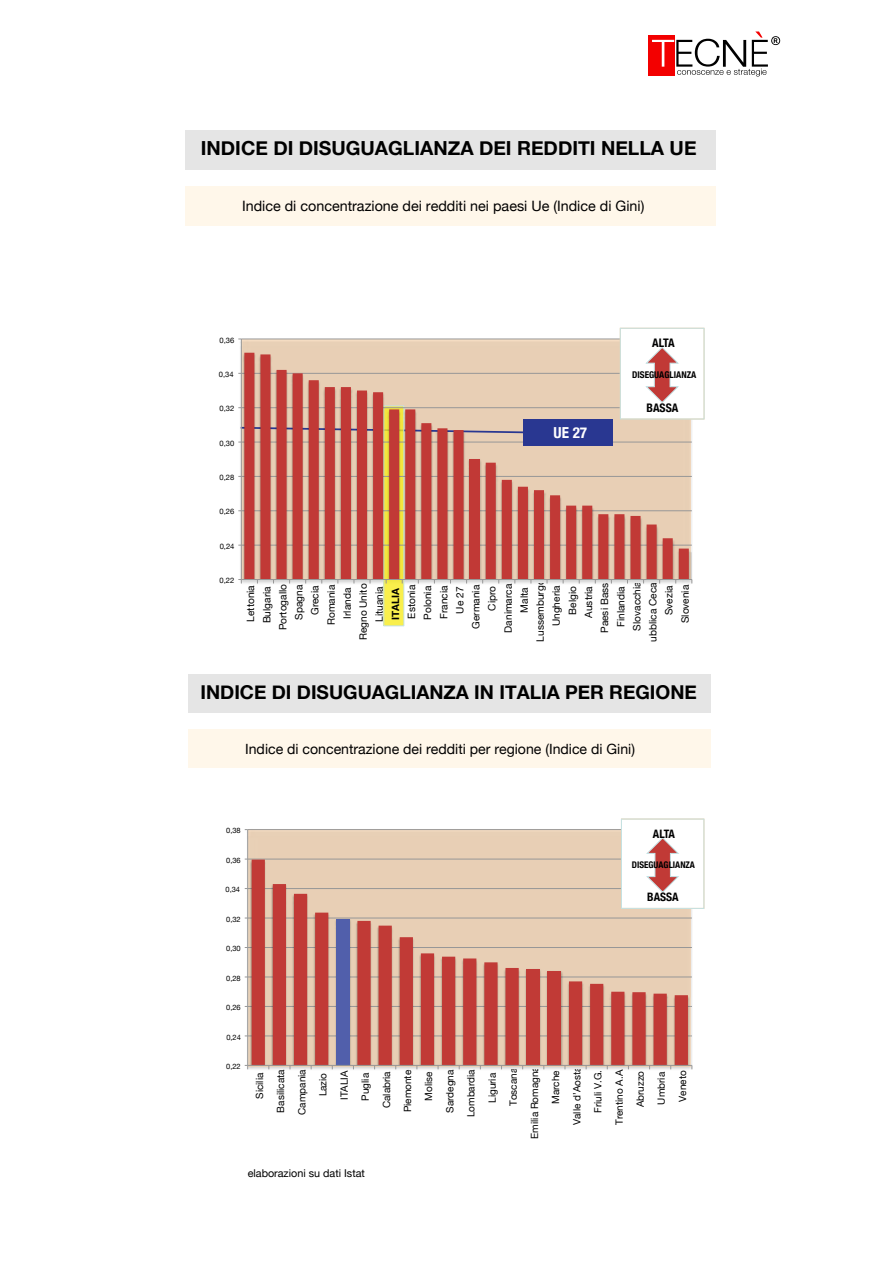
<style>
.page{position:relative;width:893px;height:1263px;background:#fff}
.page>*{position:absolute;margin:0;border:0;box-sizing:border-box;transform-origin:0 0}
.t1{font:700 19.35px "Helvetica Neue";color:#000}
.t2{font:700 19.05px "Helvetica Neue";color:#000}
.t3{font:700 condensed 15.15px "Helvetica Neue";color:#fff}
.t4{font:14.4px "Helvetica Neue";color:#000}
.t5{font:14.1px "Helvetica Neue";color:#000}
.t6{font:700 condensed 11.85px "Helvetica Neue";color:#000}
.t7{font:700 condensed 11.55px "Helvetica Neue";color:#000}
.t8{font:10.8px "Helvetica Neue";color:#000}
.t9{font:10.05px "Helvetica Neue";color:#000}
.t10{font:700 10.05px "Helvetica Neue";color:#000}
.t11{font:9.9px "Helvetica Neue";color:#000}
.t12{font:700 condensed 9.3px "Helvetica Neue";color:#000}
.t13{font:700 condensed 9.15px "Helvetica Neue";color:#000}
.t14{font:7.65px "Helvetica Neue";color:#000}
.t15{font:7.5px "Helvetica Neue";color:#000}
</style>
<div class="page">
<img style="left:454px;top:729px;width:21px;height:1px">
<div style="left:189px;top:674px;width:522px;height:38px;background:#e5e5e5"></div>
<div style="left:189px;top:730px;width:522px;height:38px;background:#fff7ea"></div>
<img style="left:245px;top:830px;width:448px;height:240px">
<svg style="left:248px;top:829px;width:443px;height:237px;background:#e5ccb3"></svg>
<hr style="left:248px;top:1035px;width:444px;height:1px;background:#979797">
<hr style="left:248px;top:1006px;width:444px;height:1px;background:#979797">
<hr style="left:248px;top:977px;width:444px;height:1px;background:#979797">
<hr style="left:248px;top:947px;width:444px;height:1px;background:#979797">
<hr style="left:248px;top:918px;width:444px;height:1px;background:#979797">
<hr style="left:248px;top:888px;width:444px;height:1px;background:#979797">
<hr style="left:248px;top:859px;width:444px;height:1px;background:#979797">
<hr style="left:248px;top:829px;width:444px;height:1px;background:#979797">
<svg style="left:252px;top:859px;width:436px;height:206px;background:#d39585"></svg>
<hr style="left:247px;top:830px;width:1px;height:235px;background:#979797">
<hr style="left:248px;top:1065px;width:444px;height:1px;background:#979797">
<svg style="left:245px;top:1065px;width:3px;height:4px"></svg>
<div style="left:621px;top:819px;width:83px;height:89px;background:#fff"></div>
<div style="left:621px;top:819px;width:83px;height:90px;border:1px solid #c3e2e5"></div>
<svg style="left:646px;top:837px;width:33px;height:56px"></svg>
<div style="left:185px;top:130px;width:530px;height:39px;background:#e5e5e5"></div>
<div style="left:185px;top:187px;width:530px;height:39px;background:#fff7ea"></div>
<img style="left:238px;top:337px;width:456px;height:247px">
<svg style="left:241px;top:339px;width:450px;height:241px;background:#e7cfb5"></svg>
<div style="left:384px;top:406px;width:20px;height:220px;background:#f9ef4c"></div>
<div style="left:383px;top:406px;width:21px;height:220px;border:1px solid #c3e2e5"></div>
<hr style="left:241px;top:339px;width:451px;height:1px;background:#979797">
<svg style="left:244px;top:353px;width:445px;height:226px;background:#d3907e"></svg>
<hr style="left:241px;top:339px;width:1px;height:240px;background:#979797">
<hr style="left:241px;top:579px;width:451px;height:1px;background:#979797">
<svg style="left:238px;top:579px;width:4px;height:4px"></svg>
<div style="left:620px;top:328px;width:84px;height:91px;background:#fff"></div>
<div style="left:620px;top:328px;width:84px;height:91px;border:1px solid #c3e2e5"></div>
<svg style="left:645px;top:347px;width:34px;height:56px"></svg>
<div style="left:523px;top:420px;width:89px;height:26px;background:#293791"></div>
<div style="left:648px;top:35px;width:27px;height:41px;background:#f30000"></div>
<svg style="left:652px;top:32px;width:128px;height:44px"></svg>
<h1 class="t1" style="left:201px;top:133px;width:497px">INDICE DI DISUGUAGLIANZA DEI REDDITI NELLA UE</h1>
<h3 class="t4" style="left:242px;top:195px;width:404px">Indice di concentrazione dei redditi nei paesi Ue (Indice di Gini)</h3>
<p class="t14" style="left:220px;top:334px;width:16px">0,36</p>
<p class="t14" style="left:219px;top:369px;width:16px">0,34</p>
<p class="t14" style="left:220px;top:403px;width:16px">0,32</p>
<p class="t14" style="left:220px;top:437px;width:16px">0,30</p>
<p class="t14" style="left:220px;top:472px;width:16px">0,28</p>
<p class="t14" style="left:220px;top:506px;width:16px">0,26</p>
<p class="t14" style="left:220px;top:540px;width:16px">0,24</p>
<p class="t14" style="left:220px;top:575px;width:16px">0,22</p>
<p class="t6" style="left:652px;top:333px;width:24px">ALTA</p>
<p class="t12" style="left:632px;top:367px;width:66px">DISEGUAGLIANZA</p>
<h3 class="t3" style="left:554px;top:420px;width:35px">UE 27</h3>
<p class="t6" style="left:646px;top:398px;width:33px">BASSA</p>
<p class="t9" style="left:243px;top:622px;width:38px;rotate:-90deg">Lettonia</p>
<p class="t9" style="left:260px;top:623px;width:39px;rotate:-90deg">Bulgaria</p>
<p class="t9" style="left:276px;top:630px;width:48px;rotate:-90deg">Portogallo</p>
<p class="t9" style="left:292px;top:620px;width:36px;rotate:-90deg">Spagna</p>
<p class="t9" style="left:308px;top:615px;width:31px;rotate:-90deg">Grecia</p>
<p class="t9" style="left:324px;top:625px;width:42px;rotate:-90deg">Romania</p>
<p class="t9" style="left:340px;top:619px;width:32px;rotate:-90deg">Irlanda</p>
<p class="t9" style="left:356px;top:640px;width:58px;rotate:-90deg">Regno Unito</p>
<p class="t9" style="left:372px;top:622px;width:37px;rotate:-90deg">Lituania</p>
<p class="t10" style="left:388px;top:620px;width:34px;rotate:-90deg">ITALIA</p>
<p class="t9" style="left:404px;top:618px;width:35px;rotate:-90deg">Estonia</p>
<p class="t9" style="left:420px;top:620px;width:35px;rotate:-90deg">Polonia</p>
<p class="t9" style="left:436px;top:619px;width:35px;rotate:-90deg">Francia</p>
<p class="t9" style="left:453px;top:613px;width:28px;rotate:-90deg">Ue 27</p>
<p class="t9" style="left:469px;top:629px;width:45px;rotate:-90deg">Germania</p>
<p class="t9" style="left:485px;top:611px;width:26px;rotate:-90deg">Cipro</p>
<p class="t9" style="left:501px;top:633px;width:50px;rotate:-90deg">Danimarca</p>
<p class="t9" style="left:517px;top:613px;width:27px;rotate:-90deg">Malta</p>
<p class="t9" style="left:533px;top:642px;width:64px;rotate:-90deg">Lussemburgo</p>
<p class="t9" style="left:549px;top:626px;width:42px;rotate:-90deg">Ungheria</p>
<p class="t9" style="left:565px;top:615px;width:30px;rotate:-90deg">Belgio</p>
<p class="t9" style="left:581px;top:618px;width:33px;rotate:-90deg">Austria</p>
<p class="t9" style="left:597px;top:633px;width:54px;rotate:-90deg">Paesi Bassi</p>
<p class="t9" style="left:613px;top:627px;width:42px;rotate:-90deg">Finlandia</p>
<p class="t9" style="left:630px;top:630px;width:51px;rotate:-90deg">Slovacchia</p>
<p class="t9" style="left:646px;top:660px;width:79px;rotate:-90deg">Repubblica Ceca</p>
<p class="t9" style="left:662px;top:615px;width:31px;rotate:-90deg">Svezia</p>
<p class="t9" style="left:678px;top:623px;width:40px;rotate:-90deg">Slovenia</p>
<h2 class="t2" style="left:200px;top:677px;width:498px">INDICE DI DISUGUAGLIANZA IN ITALIA PER REGIONE</h2>
<h3 class="t5" style="left:245px;top:738px;width:391px">Indice di concentrazione dei redditi per regione (Indice di Gini)</h3>
<p class="t15" style="left:226px;top:825px;width:16px">0,38</p>
<p class="t7" style="left:653px;top:824px;width:24px">ALTA</p>
<p class="t15" style="left:226px;top:855px;width:16px">0,36</p>
<p class="t15" style="left:226px;top:884px;width:16px">0,34</p>
<p class="t15" style="left:226px;top:913px;width:16px">0,32</p>
<p class="t15" style="left:226px;top:943px;width:16px">0,30</p>
<p class="t15" style="left:226px;top:972px;width:16px">0,28</p>
<p class="t15" style="left:226px;top:1002px;width:16px">0,26</p>
<p class="t15" style="left:226px;top:1031px;width:16px">0,24</p>
<p class="t15" style="left:226px;top:1061px;width:16px">0,22</p>
<p class="t13" style="left:632px;top:857px;width:65px">DISEGUAGLIANZA</p>
<p class="t7" style="left:647px;top:887px;width:33px">BASSA</p>
<p class="t11" style="left:252px;top:1099px;width:28px;rotate:-90deg">Sicilia</p>
<p class="t11" style="left:274px;top:1112px;width:44px;rotate:-90deg">Basilicata</p>
<p class="t11" style="left:295px;top:1115px;width:47px;rotate:-90deg">Campania</p>
<p class="t11" style="left:316px;top:1096px;width:25px;rotate:-90deg">Lazio</p>
<p class="t11" style="left:337px;top:1100px;width:31px;rotate:-90deg">ITALIA</p>
<p class="t11" style="left:358px;top:1100px;width:29px;rotate:-90deg">Puglia</p>
<p class="t11" style="left:379px;top:1108px;width:38px;rotate:-90deg">Calabria</p>
<p class="t11" style="left:400px;top:1112px;width:44px;rotate:-90deg">Piemonte</p>
<p class="t11" style="left:422px;top:1101px;width:31px;rotate:-90deg">Molise</p>
<p class="t11" style="left:443px;top:1113px;width:44px;rotate:-90deg">Sardegna</p>
<p class="t11" style="left:464px;top:1117px;width:49px;rotate:-90deg">Lombardia</p>
<p class="t11" style="left:485px;top:1103px;width:31px;rotate:-90deg">Liguria</p>
<p class="t11" style="left:506px;top:1106px;width:40px;rotate:-90deg">Toscana</p>
<p class="t11" style="left:527px;top:1139px;width:74px;rotate:-90deg">Emilia Romagna</p>
<p class="t11" style="left:549px;top:1104px;width:35px;rotate:-90deg">Marche</p>
<p class="t11" style="left:570px;top:1125px;width:60px;rotate:-90deg">Valle d’Aosta</p>
<p class="t11" style="left:591px;top:1113px;width:45px;rotate:-90deg">Friuli V.G.</p>
<p class="t11" style="left:612px;top:1125px;width:59px;rotate:-90deg">Trentino A.A.</p>
<p class="t11" style="left:633px;top:1107px;width:38px;rotate:-90deg">Abruzzo</p>
<p class="t11" style="left:654px;top:1104px;width:34px;rotate:-90deg">Umbria</p>
<p class="t11" style="left:675px;top:1102px;width:33px;rotate:-90deg">Veneto</p>
<p class="t8" style="left:248px;top:1166px;width:119px">elaborazioni su dati Istat</p>
</div>
